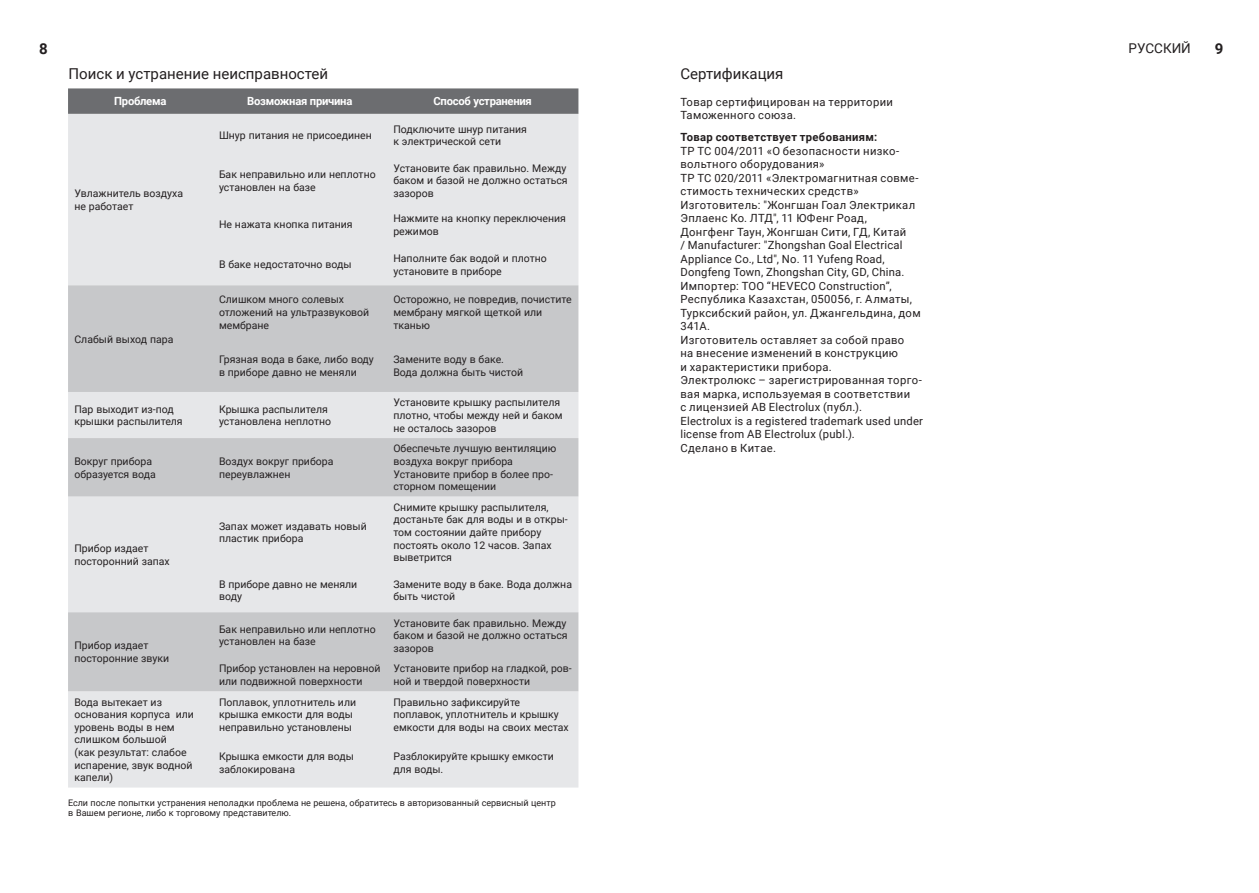
<style>
.page{position:relative;width:1259px;height:893px;background:#fff}
.page>*{position:absolute;margin:0;border:0;box-sizing:border-box;transform-origin:0 0}
.ZAG{font:15px "Roboto";color:#231f20}
.t1{font:700 15px "Roboto";color:#231f20}
.t2{font:13.5px "Roboto";color:#231f20}
.Nabor{font:11.25px/13.5px "Roboto";letter-spacing:.025em;color:#231f20}
.Таб__Модель{font:700 11.25px "Roboto";letter-spacing:-.025em;color:#fff}
.Nabor-2{font:700 11.25px "Roboto";letter-spacing:.03em;color:#231f20}
.Таб__Данные{font:10.5px/12.6px "Roboto";color:#231f20}
.Наборный{font:9px/9.8px "Roboto";color:#231f20}
</style>
<div class="page">
<svg style="left:68px;top:88px;width:510px;height:26px;background:#6f7073"></svg>
<div style="left:68px;top:114px;width:510px;height:674px;background:#e6e7e9"></div>
<svg style="left:68px;top:285px;width:510px;height:406px;background:#d3d4d6"></svg>
<h1 class="t1" style="left:39px;top:38px;width:10px">8</h1>
<p class="t2" style="left:1128px;top:38px;width:64px">РУССКИЙ</p>
<h1 class="t1" style="left:1214px;top:38px;width:10px">9</h1>
<p class="ZAG" style="left:680px;top:63px;width:104px">Сертификация</p>
<p class="Nabor" style="left:680px;top:94px;width:214px">Товар сертифицирован на территории<br>Таможенного союза.</p>
<p class="Nabor-2" style="left:680px;top:129px;width:198px">Товар соответствует требованиям:</p>
<p class="Nabor" style="left:680px;top:143px;width:220px">ТР ТС 004/2011 «О безопасности низко&shy;вольтного оборудования»</p>
<p class="Nabor" style="left:680px;top:170px;width:240px">ТР ТС 020/2011 «Электромагнитная совме&shy;стимость технических средств»</p>
<p class="Nabor" style="left:680px;top:197px;width:236px">Изготовитель: "Жонгшан Гоал Электрикал Эплаенс Ко. ЛТД", 11 ЮФенг Роад, Донгфенг Таун, Жонгшан Сити, ГД, Китай<br>/ Manufacturer: "Zhongshan Goal Electrical Appliance Co., Ltd", No. 11 Yufeng Road, Dongfeng Town, Zhongshan City, GD, China.</p>
<p class="Nabor" style="left:680px;top:278px;width:242px">Импортер: ТОО “HEVECO Construction”,<br>Республика Казахстан, 050056, г. Алматы,<br>Турксибский район, ул. Джангельдина, дом<br>341А.</p>
<p class="Nabor" style="left:680px;top:332px;width:225px">Изготовитель оставляет за собой право на внесение изменений в конструкцию и характеристики прибора.</p>
<p class="Nabor" style="left:680px;top:373px;width:244px">Электролюкс – зарегистрированная торго&shy;вая марка, используемая в соответствии<br>с лицензией AB Electrolux (публ.).<br>Electrolux is a registered trademark used under license from AB Electrolux (publ.).</p>
<p class="Nabor" style="left:680px;top:440px;width:97px">Сделано в Китае.</p>
<p class="ZAG" style="left:69px;top:63px;width:261px">Поиск и устранение неисправностей</p>
<p class="Таб__Модель" style="left:114px;top:94px;width:54px">Проблема</p>
<p class="Таб__Модель" style="left:247px;top:94px;width:107px">Возможная причина</p>
<p class="Таб__Модель" style="left:433px;top:94px;width:100px">Способ устранения</p>
<p class="Таб__Данные" style="left:219px;top:128px;width:154px">Шнур питания не присоединен</p>
<p class="Таб__Данные" style="left:393px;top:122px;width:135px">Подключите шнур питания к электрической сети</p>
<p class="Таб__Данные" style="left:219px;top:168px;width:158px">Бак неправильно или неплотно установлен на базе</p>
<p class="Таб__Данные" style="left:393px;top:161px;width:176px">Установите бак правильно. Между баком и базой не должно остаться зазоров</p>
<p class="Таб__Данные" style="left:219px;top:218px;width:135px">Не нажата кнопка питания</p>
<p class="Таб__Данные" style="left:393px;top:212px;width:174px">Нажмите на кнопку переключения режимов</p>
<p class="Таб__Данные" style="left:219px;top:258px;width:134px">В баке недостаточно воды</p>
<p class="Таб__Данные" style="left:393px;top:252px;width:155px">Наполните бак водой и плотно установите в приборе</p>
<p class="Таб__Данные" style="left:74px;top:187px;width:110px">Увлажнитель воздуха не работает</p>
<p class="Таб__Данные" style="left:219px;top:293px;width:152px">Слишком много солевых отложений на ультразвуковой мембране</p>
<p class="Таб__Данные" style="left:393px;top:293px;width:180px">Осторожно, не повредив, почистите мембрану мягкой щеткой или тканью</p>
<p class="Таб__Данные" style="left:219px;top:352px;width:156px">Грязная вода в баке, либо воду в приборе давно не меняли</p>
<p class="Таб__Данные" style="left:393px;top:352px;width:131px">Замените воду в баке.<br>Вода должна быть чистой</p>
<p class="Таб__Данные" style="left:74px;top:332px;width:100px">Слабый выход пара</p>
<p class="Таб__Данные" style="left:74px;top:402px;width:110px">Пар выходит из-под крышки распылителя</p>
<p class="Таб__Данные" style="left:219px;top:402px;width:114px">Крышка распылителя установлена неплотно</p>
<p class="Таб__Данные" style="left:393px;top:396px;width:171px">Установите крышку распылителя плотно, чтобы между ней и баком не осталось зазоров</p>
<p class="Таб__Данные" style="left:74px;top:454px;width:83px">Вокруг прибора образуется вода</p>
<p class="Таб__Данные" style="left:219px;top:454px;width:116px">Воздух вокруг прибора переувлажнен</p>
<p class="Таб__Данные" style="left:393px;top:442px;width:164px">Обеспечьте лучшую вентиляцию воздуха вокруг прибора</p>
<p class="Таб__Данные" style="left:393px;top:467px;width:161px">Установите прибор в более про&shy;сторном помещении</p>
<p class="Таб__Данные" style="left:74px;top:542px;width:97px">Прибор издает посторонний запах</p>
<p class="Таб__Данные" style="left:74px;top:639px;width:96px">Прибор издает посторонние звуки</p>
<p class="Таб__Данные" style="left:219px;top:519px;width:149px">Запах может издавать новый пластик прибора</p>
<p class="Таб__Данные" style="left:393px;top:500px;width:176px">Снимите крышку распылителя, достаньте бак для воды и в откры&shy;том состоянии дайте прибору постоять около 12 часов. Запах выветрится</p>
<p class="Таб__Данные" style="left:219px;top:577px;width:140px">В приборе давно не меняли воду</p>
<p class="Таб__Данные" style="left:393px;top:577px;width:180px">Замените воду в баке. Вода должна быть чистой</p>
<p class="Таб__Данные" style="left:219px;top:622px;width:158px">Бак неправильно или неплотно установлен на базе</p>
<p class="Таб__Данные" style="left:393px;top:616px;width:176px">Установите бак правильно. Между баком и базой не должно остаться зазоров</p>
<p class="Таб__Данные" style="left:219px;top:662px;width:163px">Прибор установлен на неровной или подвижной поверхности</p>
<p class="Таб__Данные" style="left:393px;top:662px;width:180px">Установите прибор на гладкой, ров&shy;ной и твердой поверхности</p>
<p class="Таб__Данные" style="left:74px;top:695px;width:121px">Вода вытекает из основания корпуса или уровень воды в нем слишком большой<br>(как результат: слабое испарение, звук водной капели)</p>
<p class="Таб__Данные" style="left:219px;top:695px;width:139px">Поплавок, уплотнитель или крышка емкости для воды неправильно установлены</p>
<p class="Таб__Данные" style="left:393px;top:695px;width:177px">Правильно зафиксируйте поплавок, уплотнитель и крышку емкости для воды на своих местах</p>
<p class="Таб__Данные" style="left:219px;top:750px;width:136px">Крышка емкости для воды заблокирована</p>
<p class="Таб__Данные" style="left:393px;top:750px;width:162px">Разблокируйте крышку емкости для воды.</p>
<p class="Наборный" style="left:68px;top:797px;width:489px">Если после попытки устранения неполадки проблема не решена, обратитесь в авторизованный сервисный центр в Вашем регионе, либо к торговому представителю.</p>
</div>
